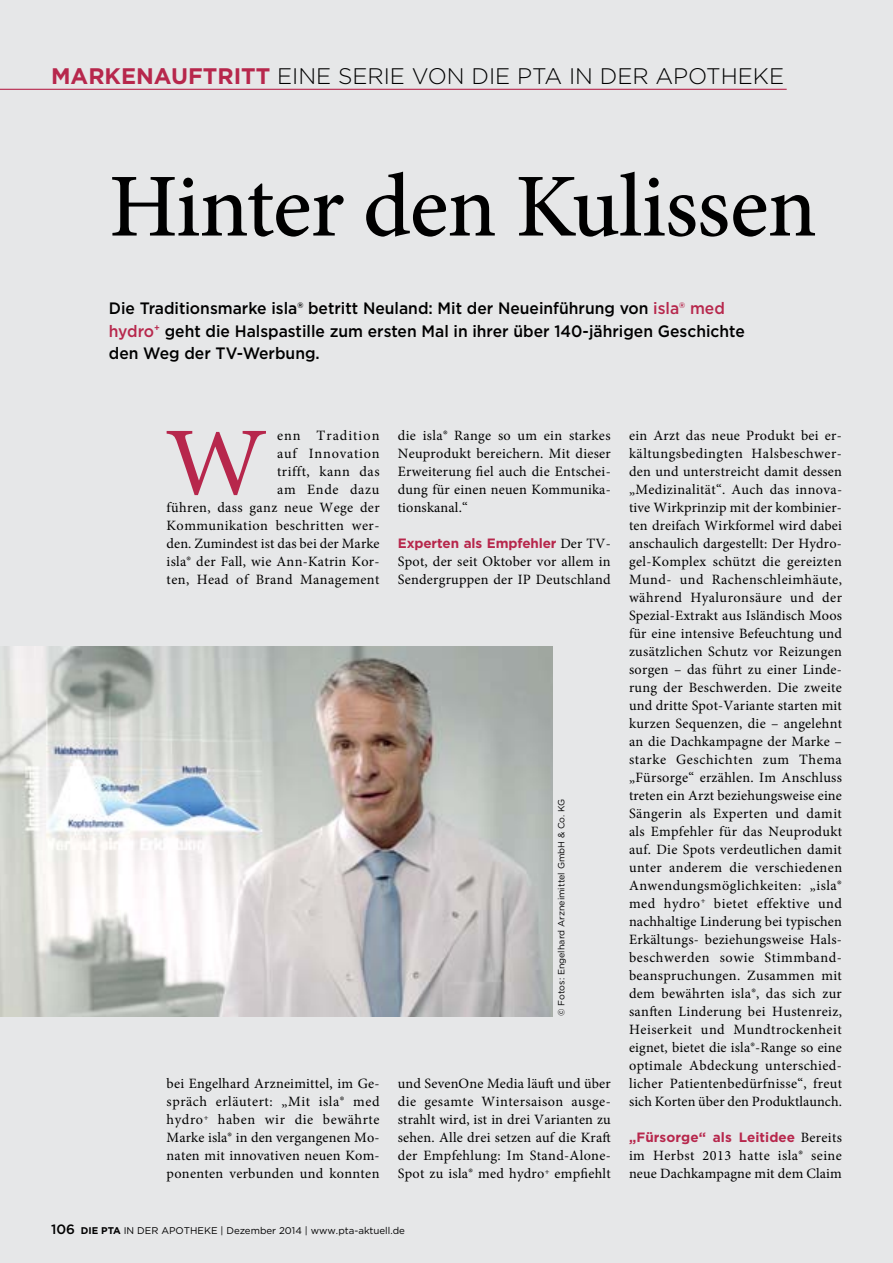
<style>
.page{position:relative;width:893px;height:1263px;background:#e6e7e8}
.page>*{position:absolute;margin:0;border:0;box-sizing:border-box;transform-origin:0 0}
.t1{font:97.2px "Minion Pro";color:#b7274c;scale:1.09 1}
.t2{font:500 90px "Minion Pro";letter-spacing:-.01em;color:#000}
.t3{font:300 22.5px "Gotham";color:#000}
.t4{font:500 16.5px/22.5px "Gotham";color:#000;scale:.95 1}
.t5{font:14.25px/18px "Minion Pro";letter-spacing:.02em;color:#000;text-align:justify}
.t6{font:700 13.5px "Gotham";letter-spacing:-.01em;color:#b7274c}
.t7{font:9.75px "Gotham";color:#000}
.t8{font:9px "Gotham";color:#000}
.s1{font-weight:700;color:#b7274c}
.s2{color:#b7274c}
.s3{font-family:"Minion Pro";font-weight:400;font-size:14.25px;color:#000}
.s4{font-weight:500;font-size:13.5px}
.s5{font-weight:700}
</style>
<div class="page">
<img style="left:0;top:646px;width:553px;height:370px">
<hr style="left:0;top:89px;width:787px;height:1px;background:#b7274c">
<h3 class="t3" style="left:51px;top:62px;width:735px"><span class="s1">MARKENAUFTRITT</span> EINE SERIE VON DIE PTA IN DER APOTHEKE</h3>
<h2 class="t2" style="left:109px;top:146px;width:710px">Hinter den Kulissen</h2>
<p class="t4" style="left:109px;top:297px;width:671px">Die Traditionsmarke isla® betritt Neuland: Mit der Neueinführung von <span class="s2">isla® med hydro</span><sup>+</sup> geht die Halspastille zum ersten Mal in ihrer über 140-jährigen Geschichte den Weg der TV-Werbung.</p>
<p class="t5" style="left:167px;top:427px;width:215px;text-align:right">enn Tradition<br>auf Innovation<br>trifft, kann das<br>am Ende dazu<br>führen, dass ganz neue Wege der<br>Kommunikation beschritten wer&shy;den. Zumindest ist das bei der Marke isla® der Fall, wie Ann-Katrin Kor&shy;ten, Head of Brand Management</p>
<h1 class="t1" style="left:165px;top:398px;width:96px">W</h1>
<p class="t5" style="left:398px;top:427px;width:215px">die isla® Range so um ein starkes Neuprodukt bereichern. Mit dieser Erweiterung fiel auch die Entschei&shy;dung für einen neuen Kommunika&shy;tionskanal.“</p>
<p class="t6" style="left:398px;top:534px;width:214px">Experten als Empfehler <span class="s3">Der TV-</span></p>
<p class="t5" style="left:398px;top:553px;width:214px">Spot, der seit Oktober vor allem in<br>Sendergruppen der IP Deutschland</p>
<p class="t8" style="left:555px;top:1016px;width:219px;rotate:-90deg">© Fotos: Engelhard Arzneimittel GmbH &amp; Co. KG</p>
<p class="t5" style="left:167px;top:1075px;width:215px">bei Engelhard Arzneimittel, im Ge&shy;spräch erläutert: „Mit isla® med hydro<sup>+</sup> haben wir die bewährte Marke isla® in den vergangenen Mo&shy;naten mit innovativen neuen Kom&shy;ponenten verbunden und konnten</p>
<p class="t5" style="left:398px;top:1075px;width:215px">und SevenOne Media läuft und über die gesamte Wintersaison ausge&shy;strahlt wird, ist in drei Varianten zu sehen. Alle drei setzen auf die Kraft der Empfehlung: Im Stand-Alone-Spot zu isla® med hydro<sup>+</sup> empfiehlt</p>
<p class="t7" style="left:51px;top:1224px;width:356px"><span class="s4">106</span> <span class="s5">DIE PTA</span> IN DER APOTHEKE | Dezember 2014 | www.pta-aktuell.de</p>
<p class="t5" style="left:629px;top:427px;width:215px">ein Arzt das neue Produkt bei er&shy;kältungsbedingten Halsbeschwer&shy;den und unterstreicht damit dessen „Medizinalität“. Auch das innova&shy;tive Wirkprinzip mit der kombinier&shy;ten dreifach Wirkformel wird dabei anschaulich dargestellt: Der Hydro&shy;gel-Komplex schützt die gereizten Mund- und Rachenschleimhäute, während Hyaluronsäure und der Spezial-Extrakt aus Isländisch Moos für eine intensive Befeuchtung und zusätzlichen Schutz vor Reizungen sorgen – das führt zu einer Linde&shy;rung der Beschwerden. Die zweite und dritte Spot-Variante starten mit kurzen Sequenzen, die – angelehnt an die Dachkampagne der Marke – starke Geschichten zum Thema „Fürsorge“ erzählen. Im Anschluss treten ein Arzt beziehungsweise eine Sängerin als Experten und damit als Empfehler für das Neuprodukt auf. Die Spots verdeutlichen damit unter anderem die verschiedenen Anwendungsmöglichkeiten: „isla® med hydro<sup>+</sup> bietet effektive und nachhaltige Linderung bei typischen Erkältungs- beziehungsweise Hals&shy;beschwerden sowie Stimmband&shy;beanspruchungen. Zusammen mit dem bewährten isla®, das sich zur sanften Linderung bei Hustenreiz, Heiserkeit und Mundtrockenheit eignet, bietet die isla®-Range so eine optimale Abdeckung unterschied&shy;licher Patientenbedürfnisse“, freut sich Korten über den Produktlaunch.</p>
<p class="t6" style="left:629px;top:1128px;width:214px">„Fürsorge“ als Leitidee <span class="s3">Bereits</span></p>
<p class="t5" style="left:629px;top:1147px;width:214px">im Herbst 2013 hatte isla® seine neue Dachkampagne mit dem Claim</p>
</div>
